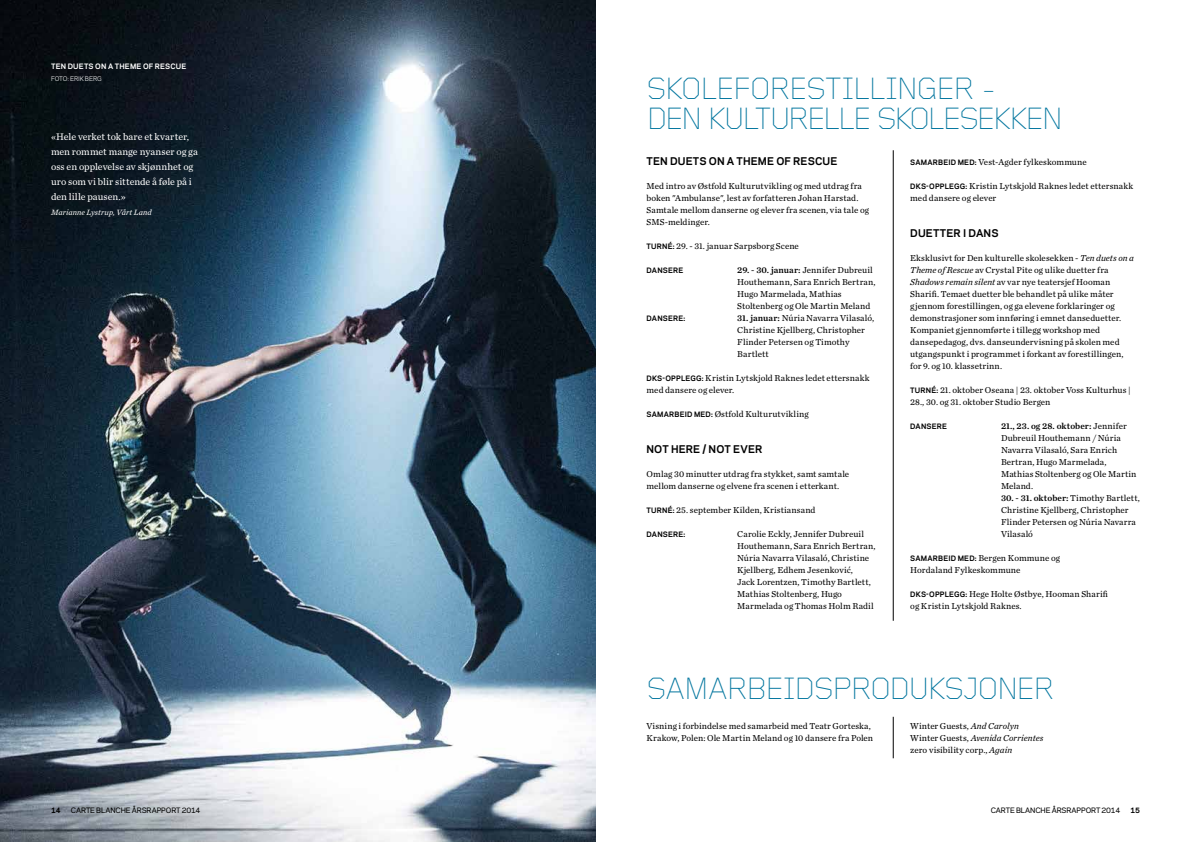
<style>
.page{position:relative;width:1191px;height:842px;background:#fff}
.page>*{position:absolute;margin:0;border:0;box-sizing:border-box;transform-origin:0 0}
.t1{font:300 32px/30px "Foundry Gridnik";letter-spacing:-.055em;color:#00759e}
.t2{font:10px/15px "Chronicle Text G2";color:#fff}
.t3{font:700 10px "Galaxie Polaris";letter-spacing:.01em;color:#000}
.t4{font:9px/12px "Chronicle Text G2";letter-spacing:.01em;color:#000}
.t5{font:9px "Chronicle Text G2 Semi";letter-spacing:.005em;color:#000}
.t6{font:italic 8px "Chronicle Text G2";letter-spacing:.015em;color:#fff}
.t7{font:500 7px "Galaxie Polaris";letter-spacing:-.01em;color:#000}
.t8{font:700 7px "Galaxie Polaris";letter-spacing:.02em;color:#000}
.t9{font:700 7px "Galaxie Polaris";letter-spacing:.025em;color:#fff}
.t10{font:6px "Galaxie Polaris";letter-spacing:-.02em;color:#fff}
.s1{font-family:"Galaxie Polaris";font-weight:700;font-size:7px}
.s2{font-family:"Chronicle Text G2 Semi"}
.s3{font-style:italic}
.s4{font-family:"Chronicle Text G2"}
</style>
<div class="page">
<img style="left:0;top:0;width:595px;height:842px">
<hr style="left:893px;top:717px;width:1px;height:41px;background:#000">
<hr style="left:893px;top:150px;width:1px;height:471px;background:#000">
<p class="t9" style="left:51px;top:61px;width:137px">TEN DUETS ON A THEME OF RESCUE</p>
<p class="t10" style="left:51px;top:74px;width:52px">FOTO: ERIK BERG</p>
<p class="t2" style="left:51px;top:129px;width:148px">«Hele verket tok bare et kvarter, men rommet mange nyanser og ga oss en opplevelse av skjønnhet og uro som vi blir sittende å føle på i den lille pausen.»</p>
<p class="t6" style="left:51px;top:206px;width:102px">Marianne Lystrup, Vårt Land</p>
<h1 class="t1" style="left:646px;top:74px;width:418px">SKOLEFORESTILLINGER -<br>DEN KULTURELLE SKOLESEKKEN</h1>
<p class="t3" style="left:646px;top:153px;width:192px">TEN DUETS ON A THEME OF RESCUE</p>
<p class="t4" style="left:646px;top:179px;width:224px">Med intro av Østfold Kulturutvikling og med utdrag fra boken "Ambulanse", lest av forfatteren Johan Harstad.<br>Samtale mellom danserne og elever fra scenen, via tale og SMS-meldinger.</p>
<p class="t4" style="left:646px;top:239px;width:154px"><span class="s1">TURNÉ:</span> 29. - 31. januar Sarpsborg Scene</p>
<p class="t8" style="left:646px;top:265px;width:38px">DANSERE</p>
<p class="t4" style="left:737px;top:263px;width:140px"><span class="s2">29. - 30. januar:</span> Jennifer Dubreuil<br>Houthemann, Sara Enrich Bertran,<br>Hugo Marmelada, Mathias<br>Stoltenberg og Ole Martin Meland</p>
<p class="t8" style="left:646px;top:313px;width:40px">DANSERE:</p>
<p class="t4" style="left:737px;top:311px;width:138px"><span class="s2">31. januar:</span> Núria Navarra Vilasaló,<br>Christine Kjellberg, Christopher<br>Flinder Petersen og Timothy<br>Bartlett</p>
<p class="t4" style="left:646px;top:371px;width:224px"><span class="s1">DKS-OPPLEGG:</span> Kristin Lytskjold Raknes ledet ettersnakk med dansere og elever.</p>
<p class="t4" style="left:646px;top:407px;width:164px"><span class="s1">SAMARBEID MED:</span> Østfold Kulturutvikling</p>
<p class="t3" style="left:646px;top:441px;width:117px">NOT HERE / NOT EVER</p>
<p class="t4" style="left:646px;top:467px;width:204px">Omlag 30 minutter utdrag fra stykket, samt samtale mellom danserne og elvene fra scenen i etterkant.</p>
<p class="t4" style="left:646px;top:503px;width:170px"><span class="s1">TURNÉ:</span> 25. september Kilden, Kristiansand</p>
<p class="t8" style="left:646px;top:529px;width:40px">DANSERE:</p>
<p class="t4" style="left:737px;top:527px;width:140px">Carolie Eckly, Jennifer Dubreuil<br>Houthemann, Sara Enrich Bertran,<br>Núria Navarra Vilasaló, Christine<br>Kjellberg, Edhem Jesenković,<br>Jack Lorentzen, Timothy Bartlett,<br>Mathias Stoltenberg, Hugo<br>Marmelada og Thomas Holm Radil</p>
<p class="t4" style="left:910px;top:155px;width:178px"><span class="s1">SAMARBEID MED:</span> Vest-Agder fylkeskommune</p>
<p class="t4" style="left:910px;top:179px;width:224px"><span class="s1">DKS-OPPLEGG:</span> Kristin Lytskjold Raknes ledet ettersnakk med dansere og elever</p>
<p class="t3" style="left:910px;top:225px;width:90px">DUETTER I DANS</p>
<p class="t4" style="left:910px;top:251px;width:225px">Eksklusivt for Den kulturelle skolesekken - <span class="s3">Ten duets on a Theme of Rescue</span> av Crystal Pite og ulike duetter fra <span class="s3">Shadows remain silent</span> av var nye teatersjef Hooman Sharifi. Temaet duetter ble behandlet på ulike måter gjennom forestillingen, og ga elevene forklaringer og demonstrasjoner som innføring i emnet danseduetter.<br>Kompaniet gjennomførte i tillegg workshop med dansepedagog, dvs. danseundervisning på skolen med utgangspunkt i programmet i forkant av forestillingen, for 9. og 10. klassetrinn.</p>
<p class="t4" style="left:910px;top:383px;width:222px"><span class="s1">TURNÉ:</span> 21. oktober Oseana | 23. oktober Voss Kulturhus |<br>28., 30. og 31. oktober Studio Bergen</p>
<p class="t8" style="left:910px;top:421px;width:38px">DANSERE</p>
<p class="t5" style="left:1001px;top:419px;width:127px">21., 23. og 28. oktober: <span class="s4">Jennifer</span></p>
<p class="t4" style="left:1001px;top:431px;width:137px">Dubreuil Houthemann / Núria<br>Navarra Vilasaló, Sara Enrich<br>Bertran, Hugo Marmelada,<br>Mathias Stoltenberg og Ole Martin<br>Meland.</p>
<p class="t4" style="left:1001px;top:491px;width:140px"><span class="s2">30. - 31. oktober:</span> Timothy Bartlett,<br>Christine Kjellberg, Christopher<br>Flinder Petersen og Núria Navarra<br>Vilasaló</p>
<p class="t4" style="left:910px;top:551px;width:151px"><span class="s1">SAMARBEID MED:</span> Bergen Kommune og<br>Hordaland Fylkeskommune</p>
<p class="t4" style="left:910px;top:587px;width:199px"><span class="s1">DKS-OPPLEGG:</span> Hege Holte Østbye, Hooman Sharifi og Kristin Lytskjold Raknes.</p>
<h1 class="t1" style="left:646px;top:674px;width:410px">SAMARBEIDSPRODUKSJONER</h1>
<p class="t4" style="left:646px;top:719px;width:228px">Visning i forbindelse med samarbeid med Teatr Gorteska,<br>Krakow, Polen: Ole Martin Meland og 10 dansere fra Polen</p>
<p class="t4" style="left:910px;top:719px;width:135px">Winter Guests, <span class="s3">And Carolyn<br></span>Winter Guests, <span class="s3">Avenida Corrientes </span>zero visibility corp., <span class="s3">Again</span></p>
<p class="t8" style="left:51px;top:805px;width:11px">14</p>
<p class="t7" style="left:71px;top:805px;width:131px">CARTE BLANCHE ÅRSRAPPORT 2014</p>
<p class="t7" style="left:990px;top:805px;width:131px">CARTE BLANCHE ÅRSRAPPORT 2014</p>
<p class="t8" style="left:1130px;top:805px;width:11px">15</p>
</div>
